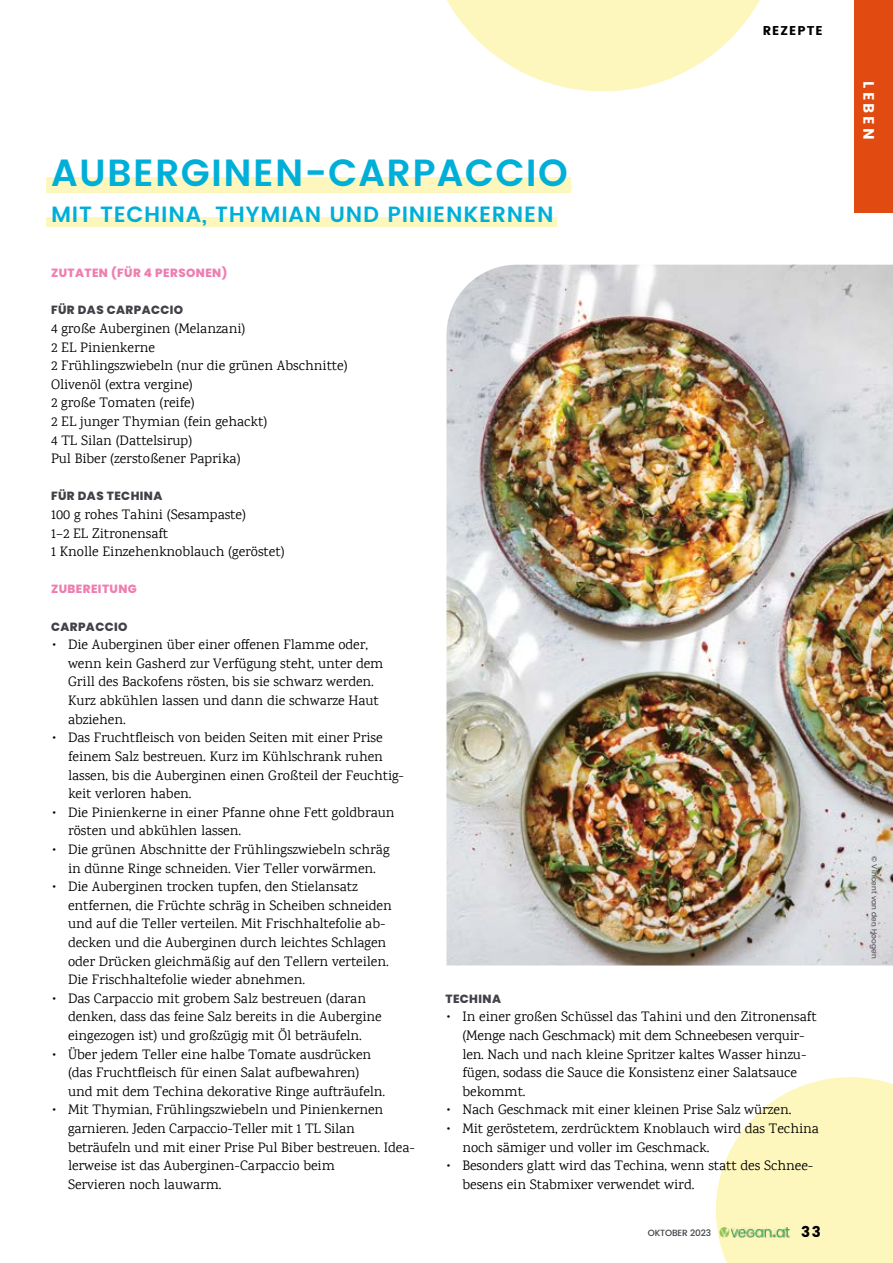
<style>
.page{position:relative;width:893px;height:1263px;background:#fff}
.page>*{position:absolute;margin:0;border:0;box-sizing:border-box;transform-origin:0 0}
.t1{font:600 37.8px "Poppins";letter-spacing:.035em;color:#00afd8}
.t2{font:600 22.05px "Poppins";letter-spacing:.035em;color:#00afd8}
.t3{font:15px "Poppins";letter-spacing:.2em;color:#fff}
.t4{font:15px "Poppins";color:#000}
.t5{font:14.1px/18.6px "Karma";color:#000}
.t6{font:12.75px "Poppins";letter-spacing:.08em;color:#000}
.t7{font:800 11.85px "Poppins";letter-spacing:.035em;color:#414248}
.t8{font:800 11.85px "Poppins";letter-spacing:.035em;color:#ef7eb0}
.t9{font:500 9px "Poppins";letter-spacing:-.02em;color:#414248}
.t10{font:7.5px "Poppins";letter-spacing:.025em;color:#414248}
</style>
<div class="page">
<svg style="left:716px;top:1077px;width:177px;height:186px;background:#fef7c5"></svg>
<img style="left:446px;top:265px;width:447px;height:700px">
<svg style="left:447px;top:0;width:313px;height:91px"></svg>
<img style="left:720px;top:1227px;width:69px;height:10px">
<div style="left:47px;top:177px;width:524px;height:16px;background:#fef7bd"></div>
<div style="left:47px;top:218px;width:510px;height:9px;background:#fef7bd"></div>
<div style="left:855px;top:0;width:38px;height:213px;background:#e14b12"></div>
<h1 class="t1" style="left:51px;top:145px;width:518px">AUBERGINEN-CARPACCIO</h1>
<h2 class="t2" style="left:51px;top:198px;width:504px">MIT TECHINA, THYMIAN UND PINIENKERNEN</h2>
<p class="t8" style="left:51px;top:266px;width:178px">ZUTATEN (FÜR 4 PERSONEN)</p>
<p class="t7" style="left:51px;top:303px;width:134px">FÜR DAS CARPACCIO</p>
<p class="t5" style="left:51px;top:319px;width:298px">4 große Auberginen (Melanzani)<br>2 EL Pinienkerne<br>2 Frühlingszwiebeln (nur die grünen Abschnitte)<br>Olivenöl (extra vergine)<br>2 große Tomaten (reife)<br>2 EL junger Thymian (fein gehackt)<br>4 TL Silan (Dattelsirup)<br>Pul Biber (zerstoßener Paprika)</p>
<p class="t7" style="left:51px;top:489px;width:113px">FÜR DAS TECHINA</p>
<p class="t5" style="left:51px;top:505px;width:235px">100 g rohes Tahini (Sesampaste)<br>1–2 EL Zitronensaft<br>1 Knolle Einzehenknoblauch (geröstet)</p>
<p class="t6" style="left:763px;top:24px;width:62px">REZEPTE</p>
<p class="t8" style="left:51px;top:582px;width:87px">ZUBEREITUNG</p>
<p class="t7" style="left:51px;top:620px;width:78px">CARPACCIO</p>
<p class="t5" style="left:68px;top:635px;width:317px;text-indent:-17px">• Die Auberginen über einer offenen Flamme oder, wenn kein Gasherd zur Verfügung steht, unter dem Grill des Backofens rösten, bis sie schwarz werden.<br>Kurz abkühlen lassen und dann die schwarze Haut abziehen.</p>
<p class="t5" style="left:68px;top:728px;width:338px;text-indent:-17px">• Das Fruchtfleisch von beiden Seiten mit einer Prise feinem Salz bestreuen. Kurz im Kühlschrank ruhen lassen, bis die Auberginen einen Großteil der Feuchtig&shy;keit verloren haben.</p>
<p class="t5" style="left:68px;top:802px;width:328px;text-indent:-17px">• Die Pinienkerne in einer Pfanne ohne Fett goldbraun rösten und abkühlen lassen.</p>
<p class="t5" style="left:51px;top:840px;width:340px;text-align:center">• Die grünen Abschnitte der Frühlingszwiebeln schräg in dünne Ringe schneiden. Vier Teller vorwärmen.</p>
<p class="t5" style="left:68px;top:877px;width:325px;text-indent:-17px">• Die Auberginen trocken tupfen, den Stielansatz entfernen, die Früchte schräg in Scheiben schneiden und auf die Teller verteilen. Mit Frischhaltefolie ab&shy;decken und die Auberginen durch leichtes Schlagen oder Drücken gleichmäßig auf den Tellern verteilen.<br>Die Frischhaltefolie wieder abnehmen.</p>
<p class="t5" style="left:68px;top:988px;width:315px;text-indent:-17px">• Das Carpaccio mit grobem Salz bestreuen (daran denken, dass das feine Salz bereits in die Aubergine eingezogen ist) und großzügig mit Öl beträufeln.</p>
<p class="t5" style="left:68px;top:1044px;width:319px;text-indent:-17px">• Über jedem Teller eine halbe Tomate ausdrücken (das Fruchtfleisch für einen Salat aufbewahren) und mit dem Techina dekorative Ringe aufträufeln.</p>
<p class="t5" style="left:68px;top:1100px;width:348px;text-indent:-17px">• Mit Thymian, Frühlingszwiebeln und Pinienkernen garnieren. Jeden Carpaccio-Teller mit 1 TL Silan beträufeln und mit einer Prise Pul Biber bestreuen. Idea&shy;lerweise ist das Auberginen-Carpaccio beim<br>Servieren noch lauwarm.</p>
<p class="t7" style="left:445px;top:992px;width:57px">TECHINA</p>
<p class="t5" style="left:462px;top:1007px;width:356px;text-indent:-17px">• In einer großen Schüssel das Tahini und den Zitronensaft (Menge nach Geschmack) mit dem Schneebesen verquir&shy;len. Nach und nach kleine Spritzer kaltes Wasser hinzu&shy;fügen, sodass die Sauce die Konsistenz einer Salatsauce bekommt.</p>
<p class="t5" style="left:445px;top:1100px;width:347px">• Nach Geschmack mit einer kleinen Prise Salz würzen.</p>
<p class="t5" style="left:462px;top:1119px;width:358px;text-indent:-17px">• Mit geröstetem, zerdrücktem Knoblauch wird das Techina noch sämiger und voller im Geschmack.</p>
<p class="t5" style="left:462px;top:1156px;width:352px;text-indent:-17px">• Besonders glatt wird das Techina, wenn statt des Schnee&shy;besens ein Stabmixer verwendet wird.</p>
<p class="t9" style="left:648px;top:1227px;width:65px">OKTOBER 2023</p>
<p class="t4" style="left:801px;top:1223px;width:21px">33</p>
<p class="t3" style="left:877px;top:81px;width:60px;rotate:90deg">LEBEN</p>
<p class="t10" style="left:880px;top:856px;width:104px;rotate:90deg">© Vincent van den Hoogen</p>
</div>
